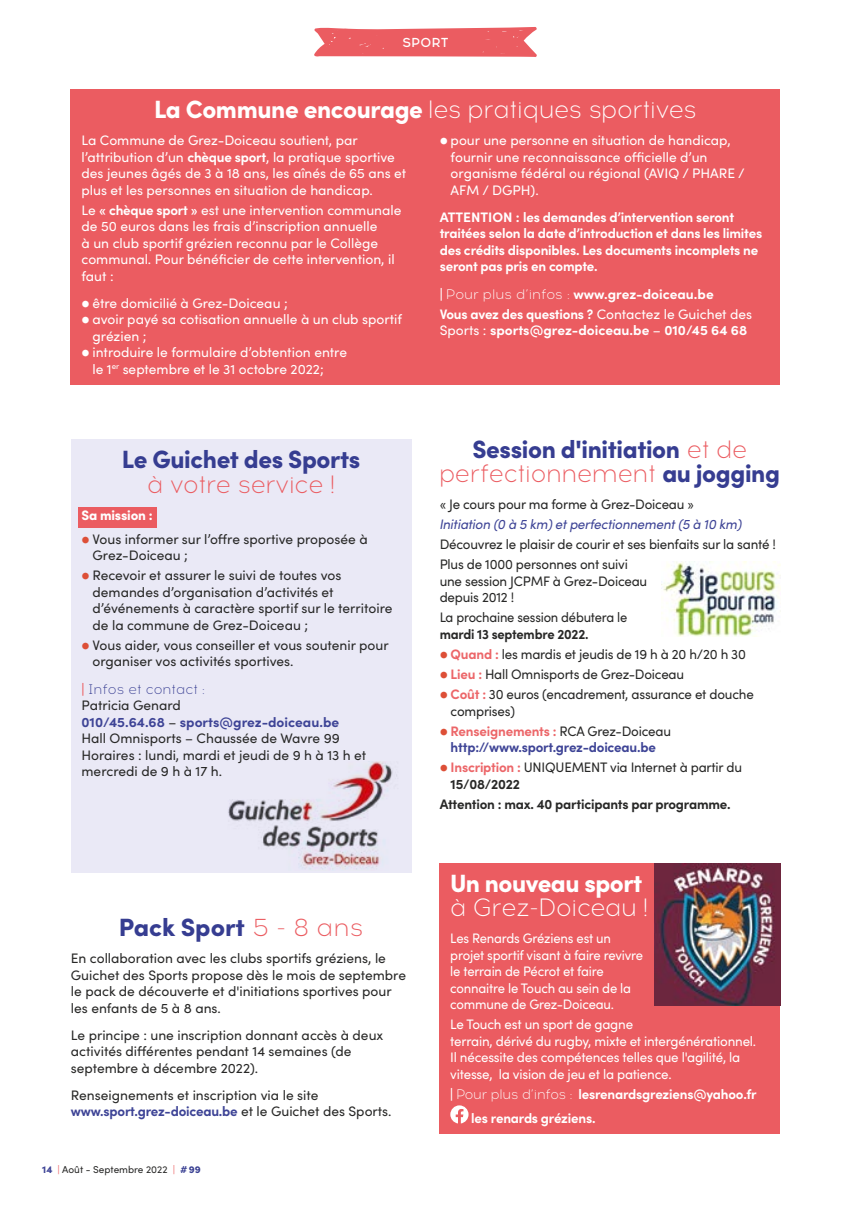
<style>
.page{position:relative;width:851px;height:1205px;background:#fff}
.page>*{position:absolute;margin:0;border:0;box-sizing:border-box;transform-origin:0 0}
.t1{font:900 25px "Sofia Pro";letter-spacing:-.015em;color:#363d91}
.t2{font:300 25px "Acrom";letter-spacing:-.015em;color:#fff}
.t3{font:300 25px "Acrom";letter-spacing:-.015em;color:#eb5c61}
.t4{font:900 25px "Sofia Pro";letter-spacing:-.02em;color:#fff}
.t5{font:13.75px/16.5px "Sofia Pro";color:#282827}
.t6{font:13.75px/16.5px "Sofia Pro";color:#fff}
.t7{font:700 13.75px/16.5px "Sofia Pro";letter-spacing:-.015em;color:#fff}
.t8{font:13.75px/16.5px "Sofia Pro";color:#fff;scale:.95 1}
.t9{font:700 13.75px/20px "Sofia Pro";letter-spacing:-.015em;color:#3e4496}
.t10{font:700 13.75px/20px "Sofia Pro";letter-spacing:-.015em;color:#282827}
.t11{font:italic 13.75px "Sofia Pro";letter-spacing:-.015em;color:#3e4496}
.t12{font:13.75px "Sofia Pro";color:#282827;scale:.94 1}
.t13{font:300 13.75px "Acrom";color:#3e4496}
.t14{font:500 13px "Acrom";letter-spacing:.01em;color:#fff}
.t15{font:10px "Sofia Pro";color:#282827}
.s1{font-family:"Sofia Pro";font-weight:900}
.s2{font-weight:700}
.s3{font-size:11.25px}
.s4{font-weight:900}
.s5{font-family:"Acrom";font-weight:300}
.s6{font-weight:400}
.s7{font-weight:900;color:#fff}
.s8{font-size:11.25px;color:#dd4f37}
.s9{font-family:"Sofia Pro";font-weight:900;color:#ec6669}
.s10{font-weight:700;color:#3e4496}
.s11{font-family:"Acrom";font-weight:300;color:#eb5c61}
.s12{font-weight:900;color:#3e4496}
.s13{color:#ec6669}
.s14{font-weight:900;color:#363d91}
.s15{font-family:"Sofia Pro";font-weight:900;color:#363d91}
.s16{font-weight:700;color:#ec6669}
.s17{font-weight:400;font-size:11.25px;color:#dd4f37}
.s18{font-weight:400;color:#282827}
</style>
<div class="page">
<svg style="left:314px;top:27px;width:223px;height:30px;background:#ed6e72"></svg>
<div style="left:71px;top:89px;width:709px;height:295px;background:#eb5c61"></div>
<div style="left:71px;top:439px;width:340px;height:433px;background:#eae9f6"></div>
<div style="left:78px;top:507px;width:78px;height:21px;background:#eb5c61"></div>
<img style="left:228px;top:761px;width:169px;height:109px">
<img style="left:661px;top:562px;width:119px;height:74px">
<div style="left:439px;top:863px;width:341px;height:271px;background:#eb5c61"></div>
<svg style="left:450px;top:1105px;width:18px;height:18px"></svg>
<img style="left:655px;top:864px;width:125px;height:142px">
<p class="t14" style="left:402px;top:33px;width:48px">SPORT</p>
<h1 class="t2" style="left:154px;top:94px;width:544px"><span class="s1">La Commune encourage</span> les pratiques sportives</h1>
<p class="t6" style="left:81px;top:131px;width:326px">La Commune de Grez-Doiceau soutient, par l’attribution d’un <span class="s2">chèque sport</span>, la pratique sportive des jeunes âgés de 3 à 18 ans, les aînés de 65 ans et plus et les personnes en situation de handicap.</p>
<p class="t6" style="left:81px;top:201px;width:321px">Le <span class="s2">« chèque sport »</span> est une intervention communale de 50 euros dans les frais d’inscription annuelle<br>à un club sportif grézien reconnu par le Collège communal. Pour bénéficier de cette intervention, il faut :</p>
<p class="t6" style="left:81px;top:294px;width:208px"><span class="s3">⬤</span> être domicilié à Grez-Doiceau ;</p>
<p class="t6" style="left:81px;top:310px;width:322px"><span class="s3">⬤</span> avoir payé sa cotisation annuelle à un club sportif</p>
<p class="t6" style="left:92px;top:327px;width:55px">grézien ;</p>
<p class="t6" style="left:81px;top:343px;width:267px"><span class="s3">⬤</span> introduire le formulaire d’obtention entre</p>
<p class="t6" style="left:92px;top:360px;width:233px">le 1<sup>er</sup> septembre et le 31 octobre 2022;</p>
<p class="t6" style="left:450px;top:131px;width:295px;text-indent:-11px"><span class="s3">⬤</span> pour une personne en situation de handicap, fournir une reconnaissance officielle d’un organisme fédéral ou régional (AVIQ / PHARE / AFM / DGPH).</p>
<p class="t7" style="left:439px;top:208px;width:324px">ATTENTION : les demandes d’intervention seront traitées selon la date d’introduction et dans les limites des crédits disponibles. Les documents incomplets ne seront pas pris en compte.</p>
<p class="t7" style="left:439px;top:283px;width:314px;line-height:20px"><span class="s4">|</span> <span class="s5">Pour plus d’infos :</span> www.grez-doiceau.be<br>Vous avez des questions ? <span class="s6">Contactez le Guichet des</span></p>
<p class="t7" style="left:439px;top:321px;width:309px"><span class="s6">Sports :</span> sports@grez-doiceau.be <span class="s6">–</span> 010/45 64 68</p>
<h1 class="t1" style="left:122px;top:440px;width:240px">Le Guichet des Sports</h1>
<h1 class="t3" style="left:147px;top:469px;width:190px">à votre service !</h1>
<p class="t5" style="left:81px;top:503px;width:288px;line-height:23.6px"><span class="s7">Sa mission :<br></span><span class="s8">⬤</span> Vous informer sur l’offre sportive proposée à</p>
<p class="t5" style="left:81px;top:545px;width:261px;line-height:20px;text-indent:11px">Grez-Doiceau ;<br><span class="s8">⬤</span> Recevoir et assurer le suivi de toutes vos</p>
<p class="t5" style="left:92px;top:583px;width:301px">demandes d’organisation d’activités et d’événements à caractère sportif sur le territoire de la commune de Grez-Doiceau ;</p>
<p class="t5" style="left:92px;top:636px;width:298px;text-indent:-11px"><span class="s8">⬤</span> Vous aider, vous conseiller et vous soutenir pour organiser vos activités sportives.</p>
<p class="t13" style="left:81px;top:681px;width:125px"><span class="s9">|</span> Infos et contact :</p>
<p class="t5" style="left:81px;top:696px;width:286px">Patricia Genard<br><span class="s10">010/45.64.68</span> – <span class="s10">sports@grez-doiceau.be<br></span>Hall Omnisports – Chaussée de Wavre 99<br>Horaires : lundi, mardi et jeudi de 9 h à 13 h et mercredi de 9 h à 17 h.</p>
<h1 class="t1" style="left:119px;top:907px;width:246px">Pack Sport <span class="s11">5 - 8 ans</span></h1>
<p class="t5" style="left:71px;top:949px;width:336px">En collaboration avec les clubs sportifs gréziens, le Guichet des Sports propose dès le mois de septembre le pack de découverte et d'initiations sportives pour les enfants de 5 à 8 ans.</p>
<p class="t5" style="left:71px;top:1026px;width:314px">Le principe : une inscription donnant accès à deux activités différentes pendant 14 semaines (de septembre à décembre 2022).</p>
<p class="t5" style="left:71px;top:1086px;width:322px">Renseignements et inscription via le site <span class="s10">www.sport.grez-doiceau.be</span> et le Guichet des Sports.</p>
<p class="t15" style="left:42px;top:1162px;width:160px"><span class="s12">14</span> <span class="s13">|</span> Août - Septembre 2022 <span class="s13">|</span> <span class="s14">#99</span></p>
<h1 class="t1" style="left:472px;top:430px;width:276px">Session d'initiation <span class="s11">et de</span></h1>
<h1 class="t3" style="left:439px;top:458px;width:342px">perfectionnement <span class="s15">au jogging</span></h1>
<p class="t5" style="left:439px;top:495px;width:256px">« Je cours pour ma forme à Grez-Doiceau »</p>
<p class="t11" style="left:439px;top:514px;width:304px">Initiation (0 à 5 km) et perfectionnement (5 à 10 km)</p>
<p class="t5" style="left:439px;top:534px;width:338px;line-height:20px">Découvrez le plaisir de courir et ses bienfaits sur la santé !<br>Plus de 1000 personnes ont suivi</p>
<p class="t5" style="left:439px;top:572px;width:209px">une session JCPMF à Grez-Doiceau depuis 2012 !</p>
<p class="t12" style="left:439px;top:607px;width:201px">La prochaine session débutera le</p>
<p class="t5" style="left:439px;top:623px;width:316px;line-height:20px"><span class="s2">mardi 13 septembre 2022.<br></span><span class="s8">⬤</span> <span class="s16">Quand :</span> les mardis et jeudis de 19 h à 20 h/20 h 30 <span class="s8">⬤</span> <span class="s16">Lieu :</span> Hall Omnisports de Grez-Doiceau<br><span class="s8">⬤</span> <span class="s16">Coût :</span> 30 euros (encadrement, assurance et douche</p>
<p class="t5" style="left:439px;top:700px;width:233px;line-height:20px;text-indent:11px">comprises)<br><span class="s8">⬤</span> <span class="s16">Renseignements :</span> RCA Grez-Doiceau</p>
<p class="t9" style="left:439px;top:736px;width:304px;text-indent:11px">http://www.sport.grez-doiceau.be<br><span class="s17">⬤</span> <span class="s13">Inscription :</span> <span class="s18">UNIQUEMENT via Internet à partir du</span></p>
<p class="t10" style="left:439px;top:773px;width:292px;text-indent:11px">15/08/2022<br>Attention : max. 40 participants par programme.</p>
<h1 class="t4" style="left:450px;top:864px;width:193px">Un nouveau sport</h1>
<h1 class="t2" style="left:450px;top:892px;width:199px">à Grez-Doiceau !</h1>
<p class="t8" style="left:450px;top:929px;width:204px">Les Renards Gréziens est un projet sportif visant à faire revivre le terrain de Pécrot et faire connaitre le Touch au sein de la commune de Grez-Doiceau.</p>
<p class="t6" style="left:450px;top:1015px;width:307px">Le Touch est un sport de gagne<br>terrain, dérivé du rugby, mixte et intergénérationnel.<br>Il nécessite des compétences telles que l'agilité, la vitesse, la vision de jeu et la patience.</p>
<p class="t7" style="left:471px;top:1081px;width:287px;line-height:24.4px;text-indent:-21px"><span class="s4">|</span> <span class="s5">Pour plus d’infos :</span> lesrenardsgreziens@yahoo.fr les renards gréziens.</p>
</div>
